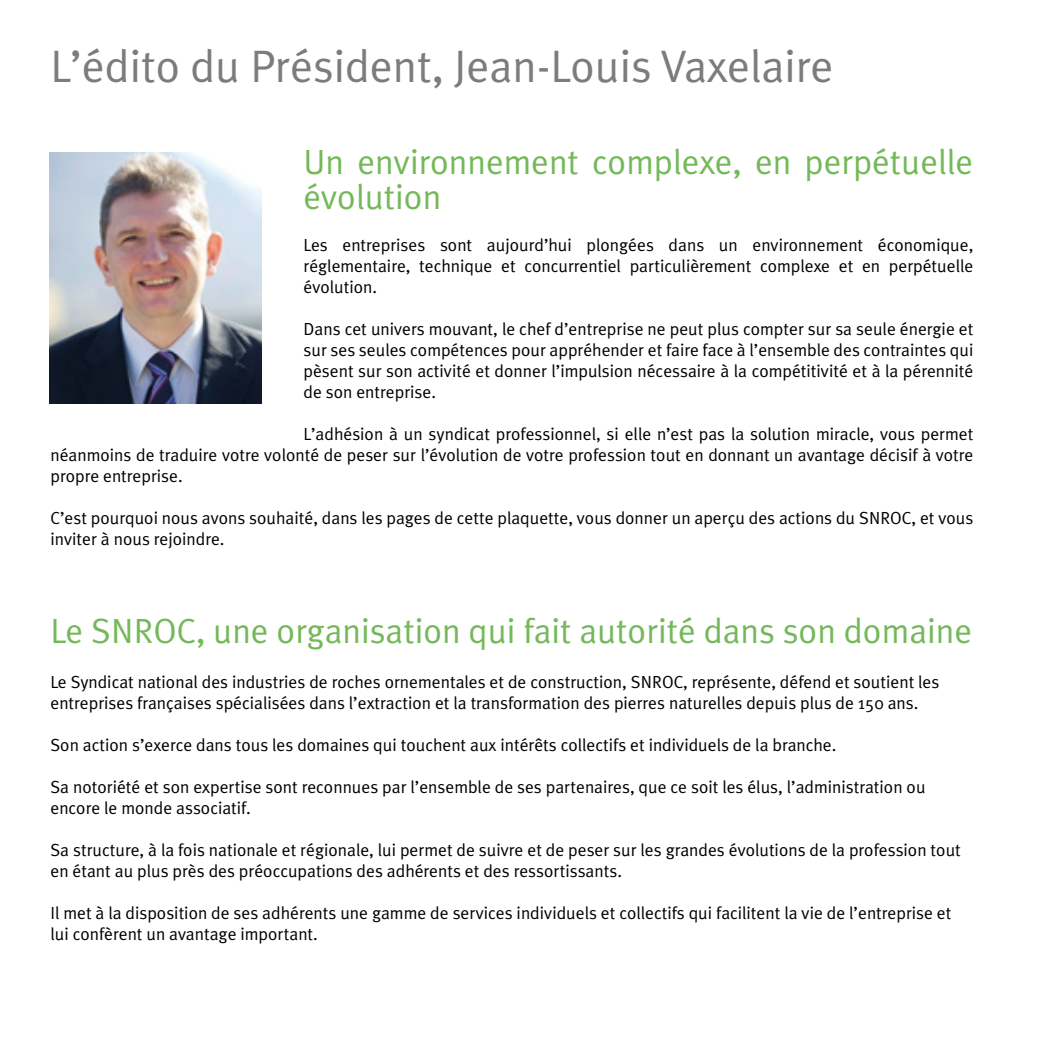
<style>
.page{position:relative;width:1042px;height:1042px;background:#fff}
.page>*{position:absolute;margin:0;border:0;box-sizing:border-box;transform-origin:0 0}
.t1{font:45.5px "Meta Plus Normal";color:#7d7c7c}
.t2{font:35px/35px "Meta Plus Normal";color:#74b959}
.t3{font:17.5px/21px "Meta Plus Normal";color:#000}
</style>
<div class="page">
<img style="left:49px;top:152px;width:213px;height:252px">
<h1 class="t1" style="left:50px;top:40px;width:785px">L’édito du Président, Jean-Louis Vaxelaire</h1>
<h2 class="t2" style="left:303px;top:144px;width:671px">Un environnement complexe, en perpétuelle évolution</h2>
<p class="t3" style="left:303px;top:234px;width:671px;text-align:justify">Les entreprises sont aujourd’hui plongées dans un environnement économique, réglementaire, technique et concurrentiel particulièrement complexe et en perpétuelle évolution.</p>
<p class="t3" style="left:303px;top:318px;width:671px;text-align:justify">Dans cet univers mouvant, le chef d’entreprise ne peut plus compter sur sa seule énergie et sur ses seules compétences pour appréhender et faire face à l’ensemble des contraintes qui pèsent sur son activité et donner l’impulsion nécessaire à la compétitivité et à la pérennité de son entreprise.</p>
<p class="t3" style="left:50px;top:423px;width:924px;text-align:justify;text-indent:253px">L’adhésion à un syndicat professionnel, si elle n’est pas la solution miracle, vous permet néanmoins de traduire votre volonté de peser sur l’évolution de votre profession tout en donnant un avantage décisif à votre propre entreprise.</p>
<p class="t3" style="left:50px;top:507px;width:924px">C’est pourquoi nous avons souhaité, dans les pages de cette plaquette, vous donner un aperçu des actions du SNROC, et vous inviter à nous rejoindre.</p>
<h2 class="t2" style="left:50px;top:613px;width:923px">Le SNROC, une organisation qui fait autorité dans son domaine</h2>
<p class="t3" style="left:50px;top:671px;width:890px">Le Syndicat national des industries de roches ornementales et de construction, SNROC, représente, défend et soutient les entreprises françaises spécialisées dans l’extraction et la transformation des pierres naturelles depuis plus de 150 ans.</p>
<p class="t3" style="left:50px;top:734px;width:787px">Son action s’exerce dans tous les domaines qui touchent aux intérêts collectifs et individuels de la branche.</p>
<p class="t3" style="left:50px;top:776px;width:876px">Sa notoriété et son expertise sont reconnues par l’ensemble de ses partenaires, que ce soit les élus, l’administration ou encore le monde associatif.</p>
<p class="t3" style="left:50px;top:839px;width:912px">Sa structure, à la fois nationale et régionale, lui permet de suivre et de peser sur les grandes évolutions de la profession tout en étant au plus près des préoccupations des adhérents et des ressortissants.</p>
<p class="t3" style="left:50px;top:902px;width:902px">Il met à la disposition de ses adhérents une gamme de services individuels et collectifs qui facilitent la vie de l’entreprise et lui confèrent un avantage important.</p>
</div>
